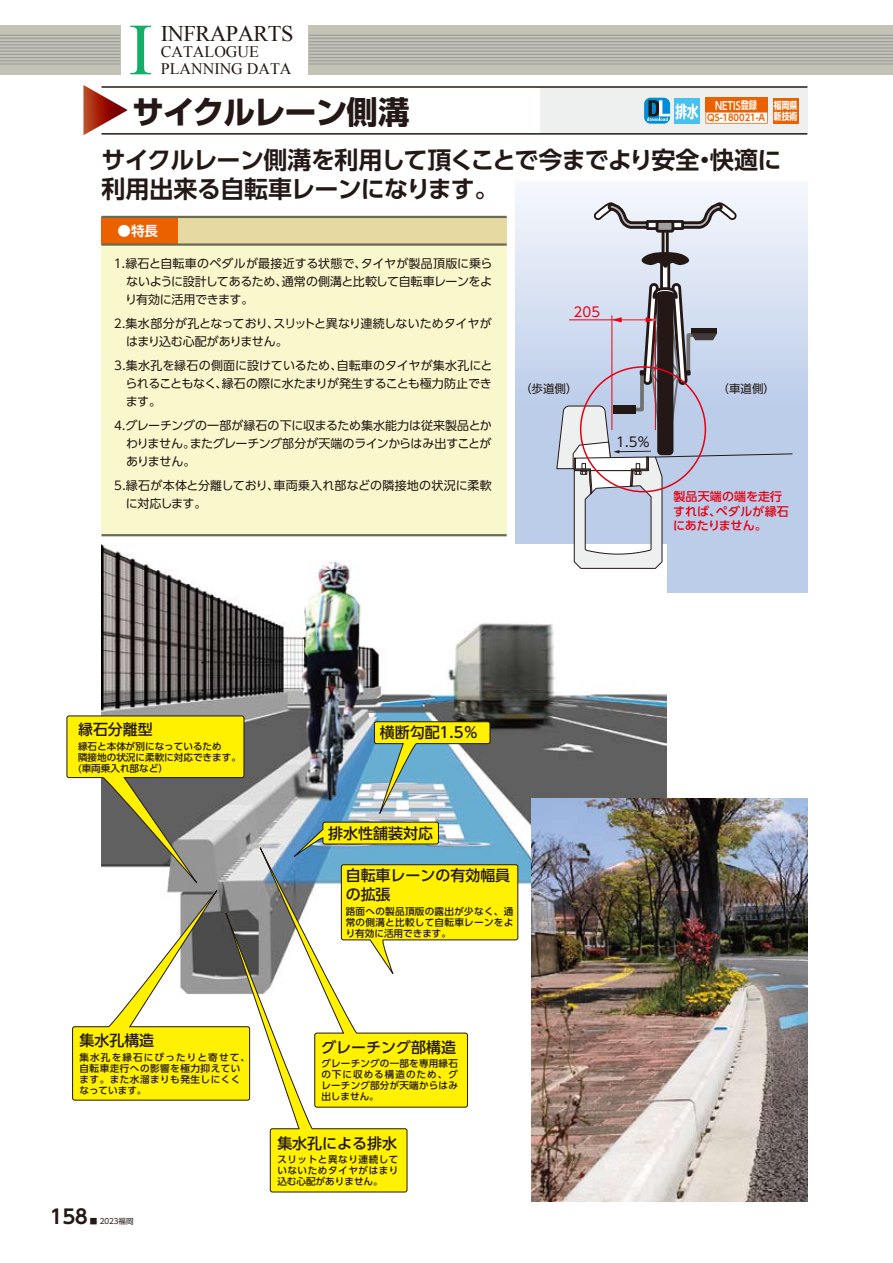
<style>
.page{position:relative;width:893px;height:1263px;background:#fff}
.page>*{position:absolute;margin:0;border:0;box-sizing:border-box;transform-origin:0 0}
.t1{font:73.5px "Times New Roman";color:#15ae67}
.t2{font:700 31.5px "Shin Go Pr 6 N";letter-spacing:-.025em;color:#231815}
.t3{font:700 24px/28.8px "UD Shin Go Pro De";letter-spacing:-.03em;color:#231815}
.t4{font:22.35px "Times New Roman";letter-spacing:-.02em;color:#231815}
.t5{font:600 19.5px "MO Clear Tone SG";color:#231815}
.t6{font:16.05px "Times New Roman";color:#231815}
.t7{font:500 15px/19.2px "UD Shin Go Pro";color:#231815}
.t8{font:700 13.5px "UD Shin Go Pro De";color:#fff}
.t9{font:13.35px "UD Shin Go Pro";color:#231815}
.t10{font:13.35px "UD Shin Go Pro";color:#e60012}
.t11{font:12px/18px "UD Shin Go Pro";letter-spacing:-.02em;color:#231815;text-align:justify}
.t12{font:12px/18px "UD Shin Go Pro";letter-spacing:.015em;color:#231815}
.t13{font:500 12px/14.4px "UD Shin Go Pro";letter-spacing:.015em;color:#e60012}
.t14{font:11.55px "UD Shin Go Pro";color:#231815}
.t15{font:700 11.25px "UD Shin Go Pro De";color:#fff;scale:.76 1}
.t16{font:700 9.75px/11.2px "UD Shin Go Pro";color:#fff;scale:.8 1}
.t17{font:500 9.6px/10.9px "UD Shin Go Pro";letter-spacing:.03em;color:#231815;text-align:justify}
.t18{font:500 9.6px/10.9px "UD Shin Go Pro";letter-spacing:.055em;color:#231815}
.t19{font:500 9.6px/10.9px "UD Shin Go Pro";color:#231815}
.t20{font:700 9.15px "UD Shin Go Pro De";color:#eb6100;scale:.91 1}
.t21{font:7.5px "MO Clear Tone SG";color:#231815}
.s1{font-size:10.65px}
.s2{font-family:"Shin Go Pr 6 N"}
</style>
<div class="page">
<div style="left:309px;top:26px;width:584px;height:49px;background:#c3c4b6"></div>
<hr style="left:309px;top:63px;width:584px;height:2px;background:#9f9fa0">
<hr style="left:309px;top:57px;width:584px;height:1px;background:#9f9fa0">
<hr style="left:309px;top:51px;width:584px;height:1px;background:#9f9fa0">
<hr style="left:309px;top:44px;width:584px;height:1px;background:#9f9fa0">
<hr style="left:309px;top:38px;width:584px;height:1px;background:#9f9fa0">
<hr style="left:309px;top:60px;width:584px;height:1px;background:#9f9fa0">
<hr style="left:309px;top:54px;width:584px;height:1px;background:#9f9fa0">
<hr style="left:309px;top:47px;width:584px;height:2px;background:#9f9fa0">
<hr style="left:309px;top:41px;width:584px;height:1px;background:#9f9fa0">
<hr style="left:309px;top:35px;width:584px;height:1px;background:#9f9fa0">
<div style="left:0;top:26px;width:120px;height:49px;background:#c3c4b6"></div>
<hr style="left:0;top:63px;width:120px;height:2px;background:#9f9fa0">
<hr style="left:0;top:57px;width:120px;height:1px;background:#9f9fa0">
<hr style="left:0;top:51px;width:120px;height:1px;background:#9f9fa0">
<hr style="left:0;top:44px;width:120px;height:1px;background:#9f9fa0">
<hr style="left:0;top:38px;width:120px;height:1px;background:#9f9fa0">
<hr style="left:0;top:60px;width:120px;height:1px;background:#9f9fa0">
<hr style="left:0;top:54px;width:120px;height:1px;background:#9f9fa0">
<hr style="left:0;top:47px;width:120px;height:2px;background:#9f9fa0">
<hr style="left:0;top:41px;width:120px;height:1px;background:#9f9fa0">
<hr style="left:0;top:35px;width:120px;height:1px;background:#9f9fa0">
<div style="left:540px;top:87px;width:267px;height:47px;background:#eeefef"></div>
<hr style="left:102px;top:133px;width:705px;height:2px;background:#231815">
<svg style="left:83px;top:85px;width:45px;height:50px"></svg>
<div style="left:644px;top:98px;width:26px;height:26px;background:#008cd6;border-radius:6px"></div>
<hr style="left:102px;top:86px;width:705px;height:2px;background:#231815">
<div style="left:516px;top:182px;width:291px;height:410px;background:linear-gradient(to bottom,#eaeff8,#aec3e6)"></div>
<img style="left:102px;top:544px;width:565px;height:369px">
<img style="left:531px;top:798px;width:276px;height:404px">
<div style="left:674px;top:98px;width:26px;height:26px;background:#48c1f0"></div>
<svg style="left:647px;top:100px;width:51px;height:21px"></svg>
<div style="left:102px;top:245px;width:405px;height:290px;background:#f9f8cc"></div>
<div style="left:102px;top:217px;width:405px;height:28px;background:#e6daa2"></div>
<div style="left:102px;top:217px;width:76px;height:28px;background:#eb6100"></div>
<hr style="left:102px;top:216px;width:405px;height:2px;background:#6a6a56">
<hr style="left:102px;top:534px;width:405px;height:2px;background:#6a6a56">
<hr style="left:102px;top:243px;width:405px;height:3px;background:#6a6a56">
<svg style="left:660px;top:268px;width:10px;height:14px"></svg>
<div style="left:662px;top:222px;width:7px;height:35px;border:3px solid #231815"></div>
<svg style="left:592px;top:200px;width:64px;height:30px"></svg>
<svg style="left:675px;top:200px;width:64px;height:30px"></svg>
<svg style="left:646px;top:220px;width:38px;height:10px"></svg>
<div style="left:657px;top:221px;width:16px;height:10px;background:#9f9fa0"></div>
<div style="left:656px;top:220px;width:18px;height:13px;border:3px solid #231815"></div>
<svg style="left:639px;top:252px;width:53px;height:16px"></svg>
<svg style="left:66px;top:715px;width:184px;height:386px"></svg>
<svg style="left:225px;top:913px;width:183px;height:280px"></svg>
<svg style="left:468px;top:864px;width:51px;height:77px;background:#f4e707"></svg>
<svg style="left:259px;top:848px;width:209px;height:260px"></svg>
<img style="left:294px;top:721px;width:197px;height:137px">
<svg style="left:556px;top:282px;width:237px;height:287px;background:#bcc4d8"></svg>
<div style="left:580px;top:366px;width:126px;height:126px;border:2px solid #e60012;border-radius:50%"></div>
<div style="left:705px;top:98px;width:63px;height:14px;background:#eb6100"></div>
<svg style="left:705px;top:112px;width:63px;height:12px"></svg>
<div style="left:773px;top:98px;width:26px;height:26px;background:#eb6100"></div>
<p class="t1" style="left:128px;top:0;width:26px">I</p>
<p class="t4" style="left:161px;top:18px;width:134px">INFRAPARTS</p>
<p class="t6" style="left:161px;top:41px;width:100px">CATALOGUE</p>
<p class="t6" style="left:161px;top:58px;width:132px">PLANNING DATA</p>
<p class="t2" style="left:133px;top:87px;width:279px">サイクルレーン側溝</p>
<p class="t15" style="left:715px;top:96px;width:57px">NETIS<span class="s1">登録</span></p>
<p class="t20" style="left:707px;top:110px;width:65px">QS-180021-A</p>
<p class="t16" style="left:774px;top:100px;width:31px">福岡県新技術</p>
<p class="t3" style="left:101px;top:145px;width:682px">サイクルレーン側溝を利用して頂くことで今までより安全・快適に利用出来る自転車レーンになります。</p>
<p class="t8" style="left:118px;top:220px;width:42px">●特長</p>
<p class="t11" style="left:125px;top:254px;width:369px;text-indent:-13px">１.縁石と自転車のペダルが最接近する状態で、タイヤが製品頂版に乗らないように設計してあるため、通常の側溝と比較して自転車レーンをより有効に活用できます。</p>
<p class="t11" style="left:126px;top:314px;width:367px;text-indent:-14px">２.集水部分が孔となっており、スリットと異なり連続しないためタイヤがはまり込む心配がありません。</p>
<p class="t11" style="left:125px;top:356px;width:369px;text-indent:-11px">3.集水孔を縁石の側面に設けているため、自転車のタイヤが集水孔にとられることもなく、縁石の際に水たまりが発生することも極力防止できます。</p>
<p class="t11" style="left:126px;top:416px;width:367px;text-indent:-12px">4.グレーチングの一部が縁石の下に収まるため集水能力は従来製品とかわりません。またグレーチング部分が天端のラインからはみ出すことがありません。</p>
<p class="t12" style="left:126px;top:476px;width:367px;text-indent:-12px">5.縁石が本体と分離しており、車両乗入れ部などの隣接地の状況に柔軟に対応します。</p>
<p class="t10" style="left:573px;top:301px;width:28px">205</p>
<p class="t14" style="left:520px;top:380px;width:59px">（歩道側）</p>
<p class="t14" style="left:718px;top:380px;width:59px">（車道側）</p>
<p class="t9" style="left:616px;top:431px;width:35px">1.5%</p>
<p class="t13" style="left:673px;top:489px;width:117px">製品天端の端を走行すれば、ペダルが縁石にあたりません。</p>
<p class="t7" style="left:78px;top:719px;width:76px">縁石分離型</p>
<p class="t19" style="left:78px;top:741px;width:164px">縁石と本体が別になっているため<br>隣接地の状況に柔軟に対応できます。(車両乗入れ部など）</p>
<p class="t7" style="left:380px;top:723px;width:100px">横断勾配1.5％</p>
<p class="t7" style="left:328px;top:823px;width:106px">排水性舗装対応</p>
<p class="t7" style="left:346px;top:865px;width:166px">自転車レーンの有効幅員の拡張</p>
<p class="t17" style="left:346px;top:905px;width:169px">路面への製品頂版の露出が少なく、通常の側溝と比較して自転車レーンをより有効に活用できます。</p>
<p class="t7" style="left:79px;top:1030px;width:76px">集水孔構造</p>
<p class="t18" style="left:79px;top:1052px;width:172px">集水孔を縁石にぴったりと寄せて、自転車走行への影響を極力抑えています。また水溜まりも発生しにくくなっています。</p>
<p class="t5" style="left:50px;top:1203px;width:39px">158</p>
<p class="t21" style="left:90px;top:1216px;width:45px"><span class="s2">■</span> 2023<span class="s2">福岡</span></p>
<p class="t7" style="left:321px;top:1037px;width:136px">グレーチング部構造</p>
<p class="t17" style="left:321px;top:1058px;width:138px">グレーチングの一部を専用縁石の下に収める構造のため、グレーチング部分が天端からはみ出しません。</p>
<p class="t7" style="left:277px;top:1133px;width:121px">集水孔による排水</p>
<p class="t17" style="left:277px;top:1154px;width:123px">スリットと異なり連続していないためタイヤがはまり込む心配がありません。</p>
</div>
